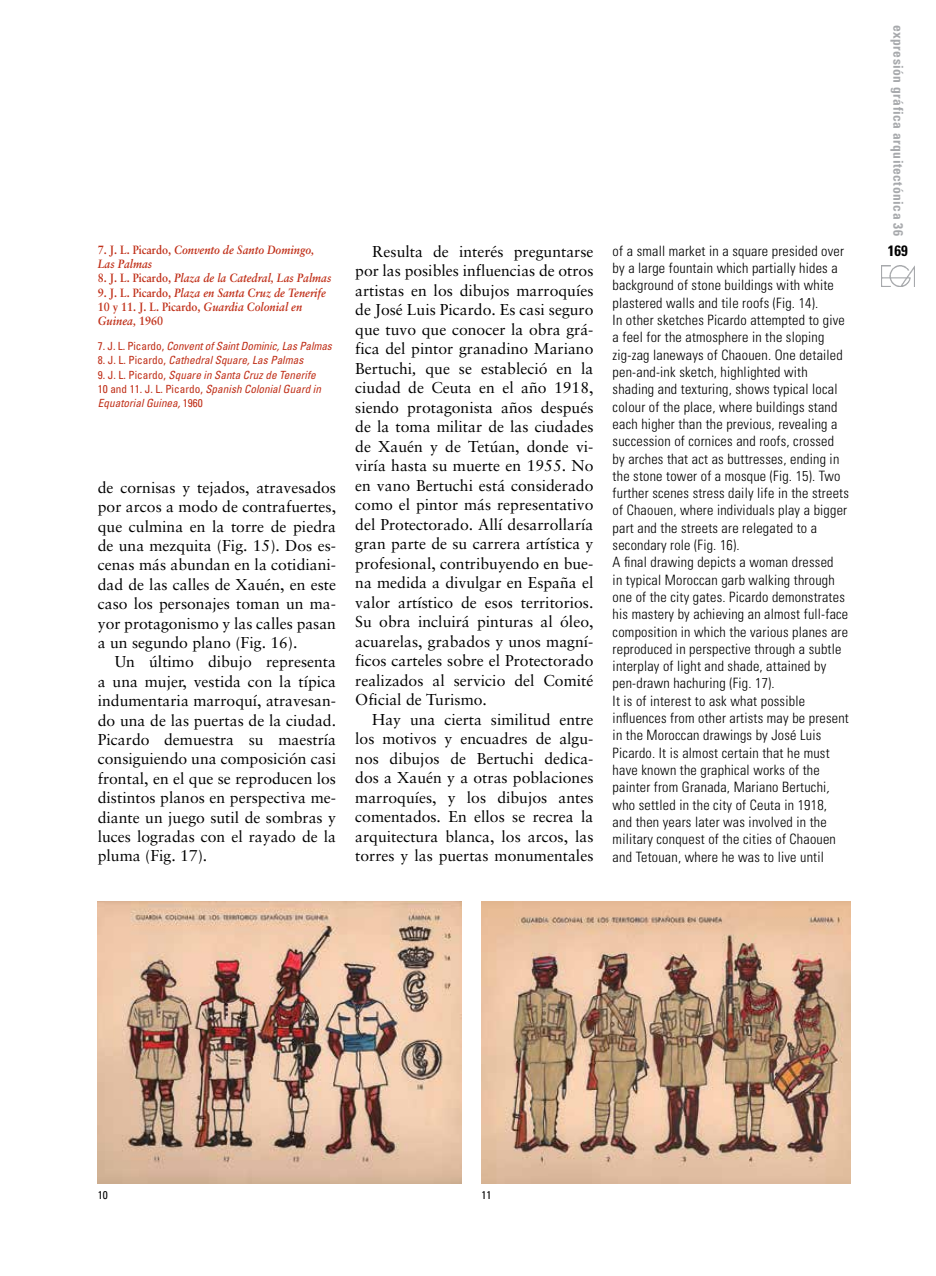
<style>
.page{position:relative;width:936px;height:1276px;background:#fff}
.page>*{position:absolute;margin:0;border:0;box-sizing:border-box;transform-origin:0 0}
.t1{font:15.75px/19.5px "Sabon";color:#000;text-align:justify}
.t2{font:700 condensed 15px "Univers";color:#000}
.t3{font:300 condensed 14.25px/17.2px "Univers";letter-spacing:.015em;color:#000}
.t4{font:700 condensed 13.5px "Univers";letter-spacing:.035em;color:#a7a9ac}
.t5{font:italic 700 12px/14.2px "Sabon";color:#c03019;scale:.9 1}
.t6{font:italic condensed 11.25px/14.2px "Univers";color:#c03019}
.t7{font:condensed 11.25px "Univers";color:#000}
.s1{font-style:normal}
.s2{font-style:italic}
</style>
<div class="page">
<img style="left:881px;top:265px;width:33px;height:21px">
<img style="left:98px;top:901px;width:363px;height:282px">
<img style="left:481px;top:901px;width:369px;height:282px">
<p class="t5" style="left:98px;top:242px;width:242px"><span class="s1">7. J. L. Picardo,</span> Convento de Santo Domingo,<br>Las Palmas</p>
<p class="t5" style="left:98px;top:271px;width:261px"><span class="s1">8. J. L. Picardo,</span> Plaza de la Catedral, Las Palmas</p>
<p class="t5" style="left:98px;top:285px;width:255px"><span class="s1">9. J. L. Picardo,</span> Plaza en Santa Cruz de Tenerife<br><span class="s1">10 y 11. J. L. Picardo,</span> Guardia Colonial en<br>Guinea, <span class="s1">1960</span></p>
<p class="t6" style="left:98px;top:339px;width:235px"><span class="s1">7. J. L. Picardo,</span> Convent of Saint Dominic, Las Palmas</p>
<p class="t6" style="left:98px;top:353px;width:207px"><span class="s1">8. J. L. Picardo,</span> Cathedral Square, Las Palmas</p>
<p class="t6" style="left:98px;top:367px;width:225px"><span class="s1">9. J. L. Picardo,</span> Square in Santa Cruz de Tenerife<br><span class="s1">10 and 11. J. L. Picardo,</span> Spanish Colonial Guard in<br>Equatorial Guinea, <span class="s1">1960</span></p>
<p class="t1" style="left:98px;top:477px;width:240px">de cornisas y tejados, atravesados por arcos a modo de contrafuertes, que culmina en la torre de piedra de una mezquita (Fig. 15). Dos es&shy;cenas más abundan en la cotidiani&shy;dad de las calles de Xauén, en este caso los personajes toman un ma&shy;yor protagonismo y las calles pasan a un segundo plano (Fig. 16).</p>
<p class="t1" style="left:98px;top:652px;width:240px;text-indent:17px">Un último dibujo representa a una mujer, vestida con la típica indumentaria marroquí, atravesan&shy;do una de las puertas de la ciudad.<br>Picardo demuestra su maestría consiguiendo una composición casi frontal, en el que se reproducen los distintos planos en perspectiva me&shy;diante un juego sutil de sombras y luces logradas con el rayado de la pluma (Fig. 17).</p>
<p class="t1" style="left:355px;top:241px;width:240px;text-indent:17px">Resulta de interés preguntarse por las posibles influencias de otros artistas en los dibujos marroquíes de José Luis Picardo. Es casi seguro que tuvo que conocer la obra grá&shy;fica del pintor granadino Mariano Bertuchi<span class="s2">,</span> que se estableció en la ciudad de Ceuta en el año 1918, siendo protagonista años después de la toma militar de las ciudades de Xauén y de Tetúan, donde vi&shy;viría hasta su muerte en 1955. No en vano Bertuchi está considerado como el pintor más representativo del Protectorado. Allí desarrollaría gran parte de su carrera artística y profesional, contribuyendo en bue&shy;na medida a divulgar en España el valor artístico de esos territorios.<br>Su obra incluirá pinturas al óleo, acuarelas, grabados y unos magní&shy;ficos carteles sobre el Protectorado realizados al servicio del Comité Oficial de Turismo.</p>
<p class="t1" style="left:355px;top:709px;width:240px;text-indent:17px">Hay una cierta similitud entre los motivos y encuadres de algu&shy;nos dibujos de Bertuchi dedica&shy;dos a Xauén y a otras poblaciones marroquíes, y los dibujos antes comentados. En ellos se recrea la arquitectura blanca, los arcos, las torres y las puertas monumentales</p>
<p class="t3" style="left:612px;top:242px;width:238px">of a small market in a square presided over by a large fountain which partially hides a background of stone buildings with white plastered walls and tile roofs (Fig. 14).<br>In other sketches Picardo attempted to give a feel for the atmosphere in the sloping zig-zag laneways of Chaouen. One detailed pen-and-ink sketch, highlighted with shading and texturing, shows typical local colour of the place, where buildings stand each higher than the previous, revealing a succession of cornices and roofs, crossed by arches that act as buttresses, ending in the stone tower of a mosque (Fig. 15). Two further scenes stress daily life in the streets of Chaouen, where individuals play a bigger part and the streets are relegated to a secondary role (Fig. 16).<br>A final drawing depicts a woman dressed<br>in typical Moroccan garb walking through one of the city gates. Picardo demonstrates his mastery by achieving an almost full-face composition in which the various planes are reproduced in perspective through a subtle interplay of light and shade, attained by pen-drawn hachuring (Fig. 17).<br>It is of interest to ask what possible influences from other artists may be present in the Moroccan drawings by José Luis Picardo. It is almost certain that he must have known the graphical works of the painter from Granada, Mariano Bertuchi<span class="s2">, </span>who settled in the city of Ceuta in 1918, and then years later was involved in the military conquest of the cities of Chaouen and Tetouan, where he was to live until</p>
<p class="t4" style="left:906px;top:25px;width:213px;rotate:90deg">expresión gráfica arquitectónica 36</p>
<p class="t2" style="left:887px;top:242px;width:21px">169</p>
<p class="t7" style="left:98px;top:1187px;width:11px">10</p>
<p class="t7" style="left:481px;top:1187px;width:11px">11</p>
</div>
